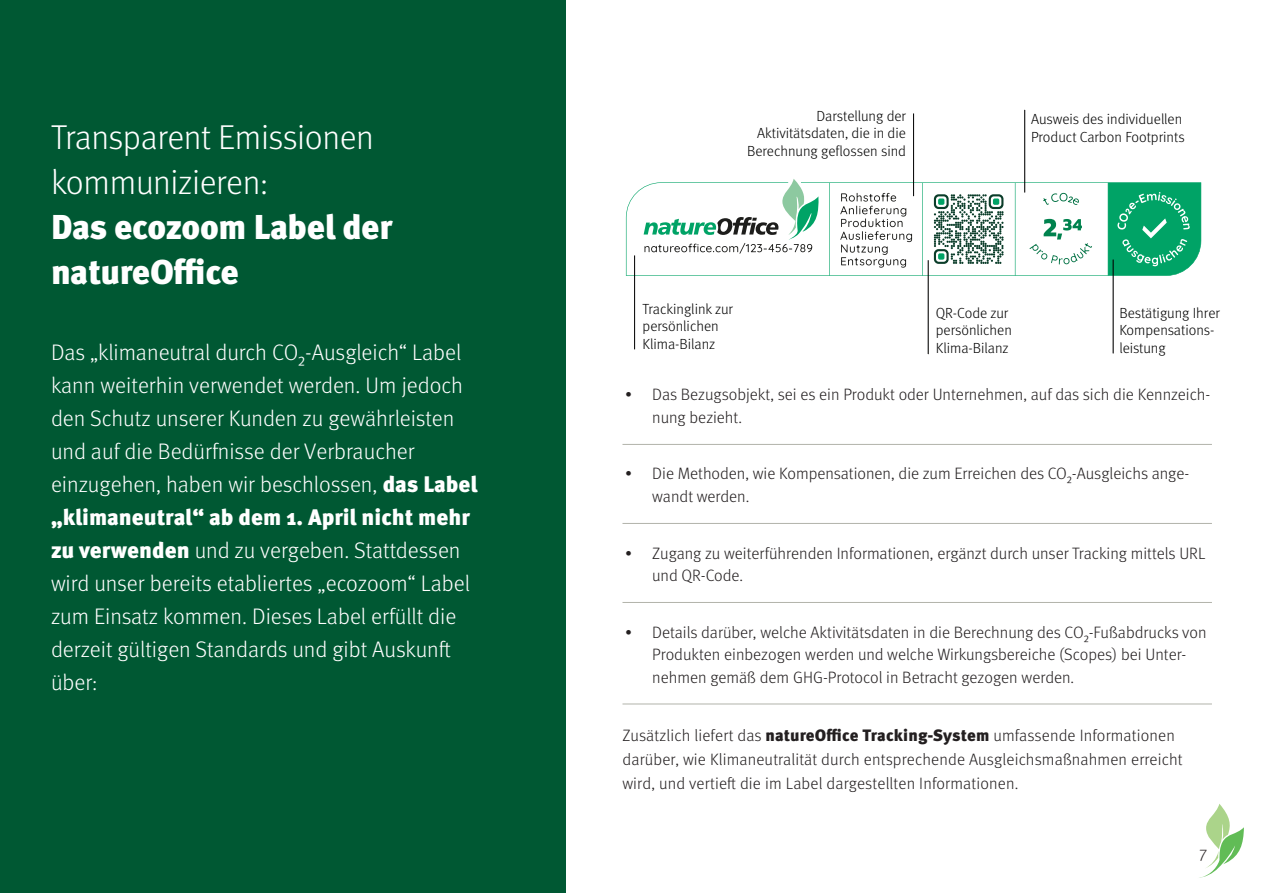
<style>
.page{position:relative;width:1263px;height:893px;background:#fff}
.page>*{position:absolute;margin:0;border:0;box-sizing:border-box;transform-origin:0 0}
.t1{font:300 34.5px/45px "Meta Pro";letter-spacing:-.01em;color:#fff}
.t2{font:900 34.5px/45px "Meta Pro";letter-spacing:-.015em;color:#fff}
.t3{font:300 22.5px/33px "Meta Pro";color:#fff}
.t4{font:300 16.5px/22.5px "Meta Pro";color:#231f20}
.t5{font:300 14.7px/17.5px "Meta Pro";color:#000}
.s1{font-weight:900}
</style>
<div class="page">
<div style="left:0;top:0;width:566px;height:893px;background:#005833"></div>
<svg style="left:1199px;top:804px;width:45px;height:74px"></svg>
<hr style="left:622px;top:444px;width:590px;height:1px;background:#b2b3aa">
<hr style="left:622px;top:523px;width:590px;height:1px;background:#b2b3aa">
<hr style="left:622px;top:602px;width:590px;height:1px;background:#b2b3aa">
<hr style="left:622px;top:704px;width:590px;height:1px;background:#b2b3aa">
<svg style="left:626px;top:182px;width:575px;height:94px"></svg>
<svg style="left:1108px;top:183px;width:93px;height:93px;background:#1cad77"></svg>
<svg style="left:934px;top:194px;width:69px;height:70px"></svg>
<div style="left:938px;top:198px;width:6px;height:7px;background:#00a366;border-radius:2px"></div>
<div style="left:993px;top:198px;width:6px;height:7px;background:#00a366;border-radius:2px"></div>
<div style="left:938px;top:253px;width:6px;height:7px;background:#00a366;border-radius:2px"></div>
<svg style="left:1043px;top:193px;width:36px;height:12px"></svg>
<svg style="left:1029px;top:219px;width:63px;height:45px"></svg>
<svg style="left:840px;top:193px;width:72px;height:75px"></svg>
<svg style="left:644px;top:179px;width:174px;height:75px"></svg>
<hr style="left:634px;top:255px;width:1px;height:94px;background:#000">
<hr style="left:913px;top:113px;width:1px;height:83px;background:#000">
<hr style="left:928px;top:260px;width:1px;height:94px;background:#000">
<hr style="left:1024px;top:110px;width:1px;height:82px;background:#000">
<hr style="left:1113px;top:260px;width:1px;height:93px;background:#000">
<h1 class="t1" style="left:51px;top:113px;width:325px">Transparent Emissionen kommunizieren:</h1>
<h1 class="t2" style="left:51px;top:203px;width:343px">Das ecozoom Label der natureOffice</h1>
<p class="t3" style="left:51px;top:334px;width:428px">Das „klimaneutral durch CO₂-Ausgleich“ Label kann weiterhin verwendet werden. Um jedoch den Schutz unserer Kunden zu gewährleisten und auf die Bedürfnisse der Verbraucher einzugehen, haben wir beschlossen, <span class="s1">das Label „klimaneutral“ ab dem 1. April nicht mehr zu verwenden</span> und zu vergeben. Stattdessen wird unser bereits etabliertes „ecozoom“ Label zum Einsatz kommen. Dieses Label erfüllt die derzeit gültigen Standards und gibt Auskunft über:</p>
<p class="t5" style="left:747px;top:106px;width:161px;text-align:right">Darstellung der<br>Aktivitätsdaten, die in die<br>Berechnung geflossen sind</p>
<p class="t5" style="left:1031px;top:110px;width:155px">Ausweis des individuellen<br>Product Carbon Footprints</p>
<p class="t5" style="left:642px;top:299px;width:92px">Trackinglink zur persönlichen<br>Klima-Bilanz</p>
<p class="t5" style="left:936px;top:303px;width:78px">QR-Code zur persönlichen<br>Klima-Bilanz</p>
<p class="t5" style="left:1119px;top:303px;width:102px">Bestätigung Ihrer<br>Kompensations&shy;leistung</p>
<p class="t4" style="left:652px;top:383px;width:560px;text-indent:-27px">• Das Bezugsobjekt, sei es ein Produkt oder Unternehmen, auf das sich die Kennzeich&shy;nung bezieht.</p>
<p class="t4" style="left:652px;top:462px;width:539px;text-indent:-27px">• Die Methoden, wie Kompensationen, die zum Erreichen des CO₂-Ausgleichs ange&shy;wandt werden.</p>
<p class="t4" style="left:652px;top:541px;width:555px;text-indent:-27px">• Zugang zu weiterführenden Informationen, ergänzt durch unser Tracking mittels URL und QR-Code.</p>
<p class="t4" style="left:652px;top:620px;width:556px;text-indent:-27px">• Details darüber, welche Aktivitätsdaten in die Berechnung des CO₂-Fußabdrucks von<br>Produkten einbezogen werden und welche Wirkungsbereiche (Scopes) bei Unter&shy;nehmen gemäß dem GHG-Protocol in Betracht gezogen werden.</p>
<p class="t4" style="left:622px;top:722px;width:562px;line-height:24px">Zusätzlich liefert das <span class="s1">natureOffice Tracking-System</span> umfassende Informationen darüber, wie Klimaneutralität durch entsprechende Ausgleichsmaßnahmen erreicht wird, und vertieft die im Label dargestellten Informationen.</p>
<p class="t4" style="left:1199px;top:840px;width:9px">7</p>
</div>
